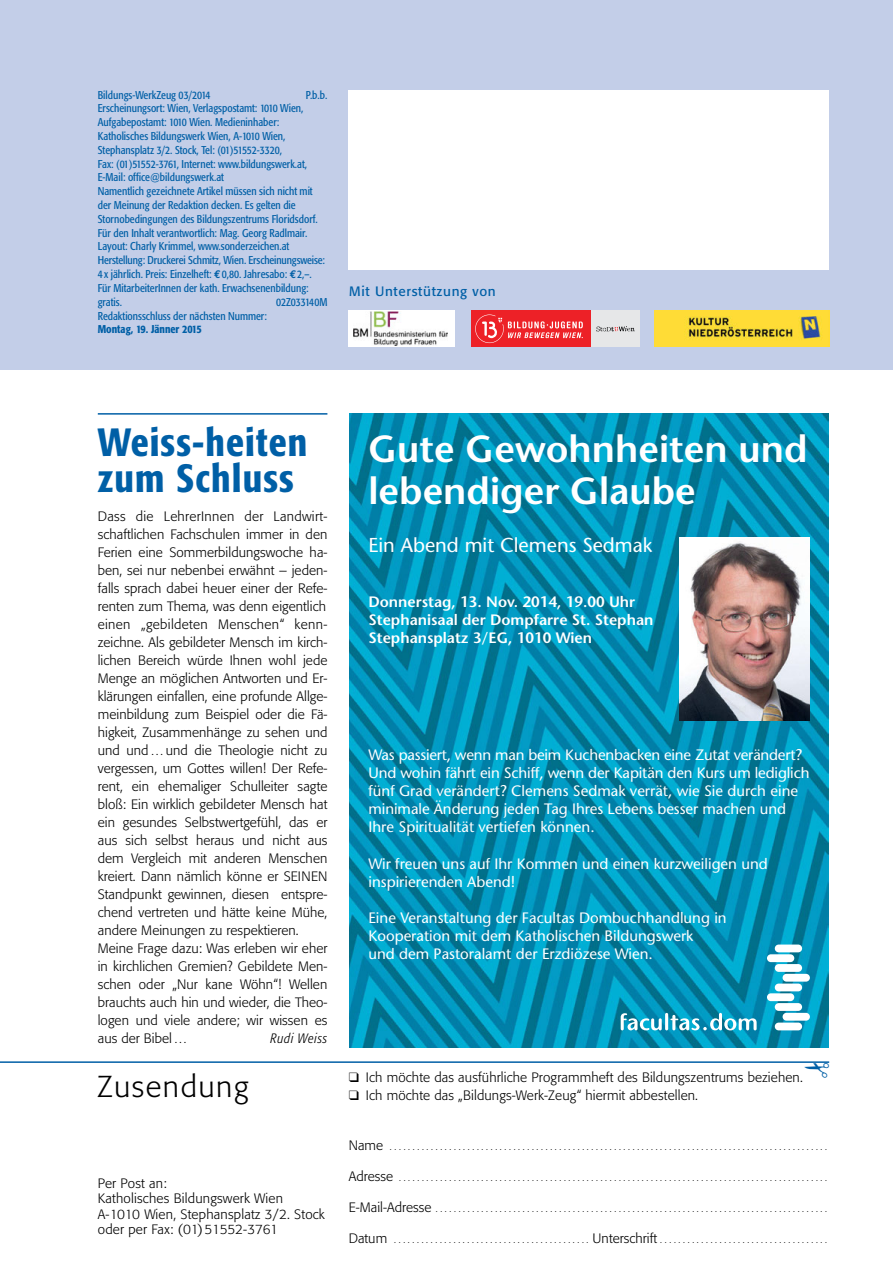
<style>
.page{position:relative;width:893px;height:1263px;background:#fff}
.page>*{position:absolute;margin:0;border:0;box-sizing:border-box;transform-origin:0 0}
.t1{font:500 condensed 39px/36px "Formata";letter-spacing:.03em;color:#005fa6}
.t2{font:600 37.65px/41.8px "Stone Sans";color:#fff}
.t3{font:300 30px "Formata";letter-spacing:.05em;color:#000}
.t4{font:20.1px "Stone Sans";color:#fff}
.t5{font:15px/18.1px "Stone Sans";color:#fff}
.t6{font:600 15px/18.1px "Stone Sans";color:#fff}
.t7{font:300 13.5px/18px "Formata";letter-spacing:.005em;color:#000}
.t8{font:13.5px "Formata";letter-spacing:.05em;color:#005fa6}
.t9{font:italic 300 condensed 13.5px "Formata";letter-spacing:.05em;color:#000}
.t10{font:condensed 11.25px/13.8px "Formata";color:#005fa6}
.t11{font:500 condensed 11.25px "Formata";color:#005fa6}
.t12{font:300 9px "Formata";color:#000}
.s1{font-family:"Euro Mono";font-weight:700;font-stretch:normal}
.s2{font-size:13.5px}
</style>
<div class="page">
<img style="left:349px;top:413px;width:480px;height:635px">
<div style="left:767px;top:993px;width:27px;height:8px;background:#fff;border-radius:4px"></div>
<div style="left:775px;top:1003px;width:27px;height:8px;background:#fff;border-radius:4px"></div>
<div style="left:783px;top:1013px;width:27px;height:8px;background:#fff;border-radius:4px"></div>
<div style="left:775px;top:1022px;width:27px;height:8px;background:#fff;border-radius:4px"></div>
<div style="left:767px;top:954px;width:27px;height:8px;background:#fff;border-radius:4px"></div>
<div style="left:775px;top:944px;width:27px;height:8px;background:#fff;border-radius:4px"></div>
<div style="left:775px;top:964px;width:27px;height:8px;background:#fff;border-radius:4px"></div>
<div style="left:783px;top:974px;width:27px;height:8px;background:#fff;border-radius:4px"></div>
<div style="left:775px;top:983px;width:27px;height:8px;background:#fff;border-radius:4px"></div>
<hr style="left:665px;top:1013px;width:3px;height:17px;background:#fff;border-radius:2px">
<svg style="left:621px;top:1013px;width:41px;height:17px"></svg>
<svg style="left:670px;top:1013px;width:87px;height:17px"></svg>
<img style="left:680px;top:537px;width:130px;height:183px">
<hr style="left:98px;top:413px;width:229px;height:2px;background:#005fa6">
<div style="left:0;top:0;width:893px;height:370px;background:#c3cee8"></div>
<hr style="left:0;top:1061px;width:829px;height:2px;background:#005fa6">
<div style="left:349px;top:310px;width:106px;height:37px;background:#fff"></div>
<img style="left:354px;top:311px;width:94px;height:35px">
<div style="left:591px;top:310px;width:49px;height:37px;background:#e6e7e8"></div>
<svg style="left:596px;top:326px;width:39px;height:5px"></svg>
<div style="left:471px;top:310px;width:120px;height:37px;background:#ed2127"></div>
<svg style="left:475px;top:314px;width:108px;height:29px"></svg>
<div style="left:349px;top:91px;width:480px;height:179px;background:#fff"></div>
<img style="left:654px;top:310px;width:175px;height:37px">
<svg style="left:804px;top:1061px;width:26px;height:2px"></svg>
<p class="t10" style="left:98px;top:89px;width:114px">Bildungs-WerkZeug 03/2014</p>
<p class="t10" style="left:306px;top:89px;width:23px">P.b.b.</p>
<p class="t10" style="left:98px;top:102px;width:229px">Erscheinungsort: Wien, Verlagspostamt: 1010 Wien, Aufgabepostamt: 1010 Wien. Medieninhaber:<br>Katholisches Bildungswerk Wien, A-1010 Wien, Stephansplatz 3/2. Stock, Tel: (01)51552-3320,<br>Fax: (01)51552-3761, Internet: www.bildungswerk.at, E-Mail: office@bildungswerk.at<br>Namentlich gezeichnete Artikel müssen sich nicht mit der Meinung der Redaktion decken. Es gelten die Storno bedingungen des Bildungszentrums Floridsdorf.<br>Für den Inhalt verantwortlich: Mag. Georg Radlmair.<br>Layout: Charly Krimmel, www.sonderzeichen.at Herstellung: Druckerei Schmitz, Wien. Er schei nungs weise:<br>4 x jährlich. Preis: Einzelheft: <span class="s1">€</span>0,80. Jahres abo: <span class="s1">€</span>2,–.<br>Für Mitarbeiter Innen der kath. Erwachsenen bildung: gratis.</p>
<p class="t10" style="left:276px;top:296px;width:53px">02Z033140M</p>
<p class="t10" style="left:98px;top:309px;width:171px">Redaktionsschluss der nächsten Nummer:</p>
<p class="t11" style="left:98px;top:325px;width:105px">Montag, 19. Jänner 2015</p>
<p class="t8" style="left:349px;top:286px;width:148px">Mit Unterstützung von</p>
<h1 class="t1" style="left:98px;top:428px;width:211px">Weiss-heiten zum Schluss</h1>
<p class="t7" style="left:98px;top:508px;width:231px">Dass die LehrerInnen der Landwirt&shy;schaftlichen Fachschulen immer in den Ferien eine Sommerbildungswoche ha&shy;ben, sei nur nebenbei erwähnt – jeden&shy;falls sprach dabei heuer einer der Refe&shy;renten zum Thema, was denn eigentlich einen „gebildeten Menschen“ kenn&shy;zeichne. Als gebildeter Mensch im kirch&shy;lichen Bereich würde Ihnen wohl jede Menge an möglichen Antworten und Er&shy;klärungen einfallen, eine profunde Allge&shy;meinbildung zum Beispiel oder die Fä&shy;higkeit, Zusammenhänge zu sehen und und und…und die Theologie nicht zu vergessen, um Gottes willen! Der Refe&shy;rent, ein ehemaliger Schulleiter sagte bloß: Ein wirklich gebildeter Mensch hat ein gesundes Selbstwertgefühl, das er aus sich selbst heraus und nicht aus dem Vergleich mit anderen Menschen kreiert. Dann nämlich könne er SEINEN Standpunkt gewinnen, diesen entspre&shy;chend vertreten und hätte keine Mühe, andere Meinungen zu respektieren.<br>Meine Frage dazu: Was erleben wir eher in kirchlichen Gremien? Gebildete Men&shy;schen oder „Nur kane Wöhn“! Wellen brauchts auch hin und wieder, die Theo&shy;logen und viele andere; wir wissen es aus der Bibel…</p>
<p class="t9" style="left:270px;top:1032px;width:58px">Rudi Weiss</p>
<h3 class="t3" style="left:98px;top:1073px;width:152px">Zusendung</h3>
<p class="t7" style="left:98px;top:1176px;width:229px;line-height:15.5px">Per Post an:<br>Katholisches Bildungswerk Wien<br>A-1010 Wien, Stephansplatz 3/2. Stock oder per Fax: (01)51552-3761</p>
<h2 class="t2" style="left:368px;top:432px;width:441px">Gute Gewohnheiten und lebendiger Glaube</h2>
<h3 class="t4" style="left:368px;top:538px;width:286px">Ein Abend mit Clemens Sedmak</h3>
<p class="t6" style="left:368px;top:594px;width:286px">Donnerstag, 13. Nov. 2014, 19.00 Uhr<br>Stephanisaal der Dompfarre St. Stephan<br>Stephansplatz 3/EG, 1010 Wien</p>
<p class="t5" style="left:368px;top:747px;width:443px">Was passiert, wenn man beim Kuchenbacken eine Zutat verändert?<br>Und wohin fährt ein Schiff, wenn der Kapitän den Kurs um lediglich fünf Grad verändert? Clemens Sedmak verrät, wie Sie durch eine minimale Änderung jeden Tag Ihres Lebens besser machen und Ihre Spiritualität vertiefen können.</p>
<p class="t5" style="left:368px;top:856px;width:401px">Wir freuen uns auf Ihr Kommen und einen kurzweiligen und inspirierenden Abend!</p>
<p class="t5" style="left:368px;top:910px;width:360px">Eine Veranstaltung der Facultas Dombuchhandlung in<br>Kooperation mit dem Katholischen Bildungswerk<br>und dem Pastoralamt der Erzdiözese Wien.</p>
<p class="t7" style="left:349px;top:1069px;width:456px">❑ Ich möchte das ausführliche Programmheft des Bildungszentrums beziehen.</p>
<p class="t7" style="left:349px;top:1087px;width:351px">❑ Ich möchte das „Bildungs-Werk-Zeug“ hiermit abbestellen.</p>
<p class="t12" style="left:349px;top:1143px;width:480px"><span class="s2">Name</span> . . . . . . . . . . . . . . . . . . . . . . . . . . . . . . . . . . . . . . . . . . . . . . . . . . . . . . . . . . . . . . . . . . . . . . . . . . . . . . . . . . . . . . . . . . . . . . . .</p>
<p class="t12" style="left:349px;top:1174px;width:480px"><span class="s2">Adresse</span> . . . . . . . . . . . . . . . . . . . . . . . . . . . . . . . . . . . . . . . . . . . . . . . . . . . . . . . . . . . . . . . . . . . . . . . . . . . . . . . . . . . . . . . . . . . . . .</p>
<p class="t12" style="left:349px;top:1205px;width:480px"><span class="s2">E-Mail-Adresse</span> . . . . . . . . . . . . . . . . . . . . . . . . . . . . . . . . . . . . . . . . . . . . . . . . . . . . . . . . . . . . . . . . . . . . . . . . . . . . . . . . . . . . . .</p>
<p class="t12" style="left:349px;top:1236px;width:480px"><span class="s2">Datum</span> . . . . . . . . . . . . . . . . . . . . . . . . . . . . . . . . . . . . . . . . . . . <span class="s2">Unterschrift</span> . . . . . . . . . . . . . . . . . . . . . . . . . . . . . . . . . . . . .</p>
</div>
